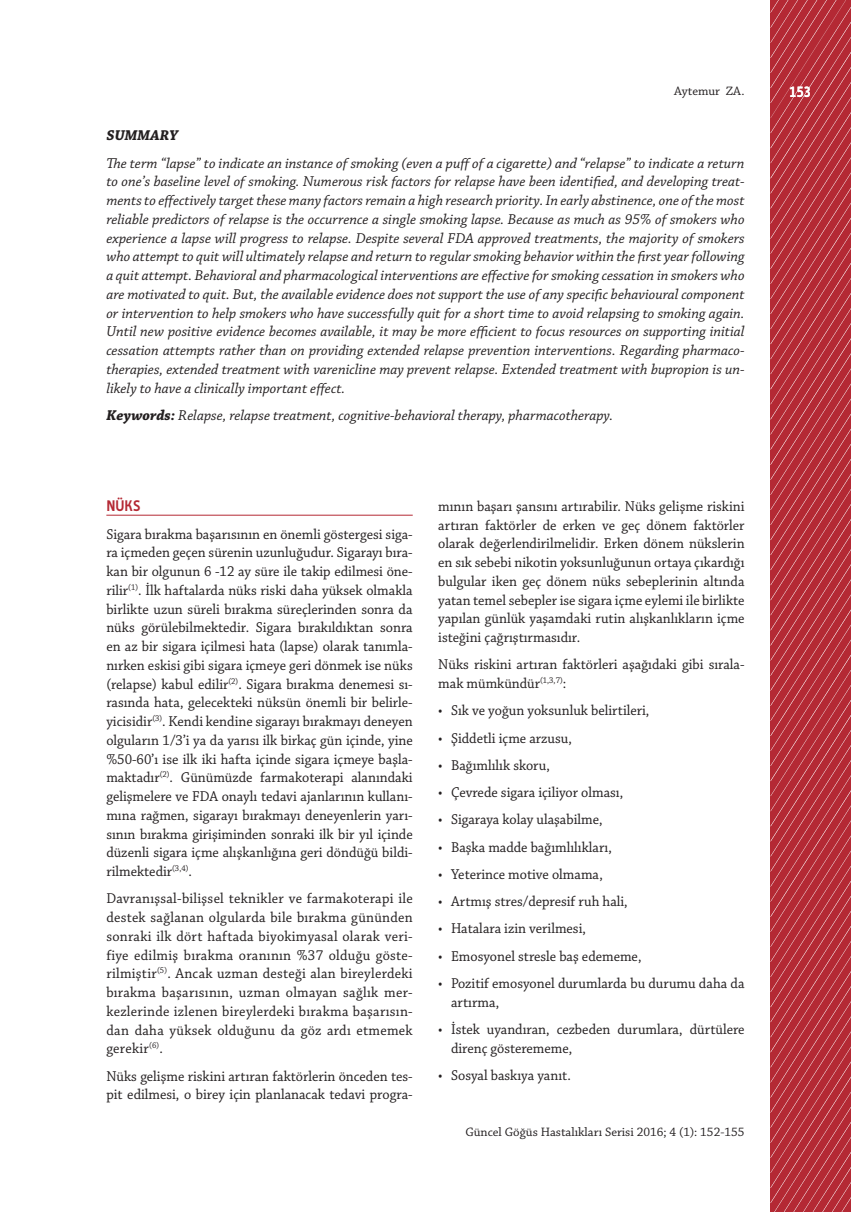
<style>
.page{position:relative;width:851px;height:1212px;background:#fff}
.page>*{position:absolute;margin:0;border:0;box-sizing:border-box;transform-origin:0 0}
.t1{font:15px/18.8px "Chaparral Pro";color:#231f20;scale:.95 1}
.t2{font:italic 15px/18.8px "Chaparral Pro";color:#231f20;text-align:justify}
.t3{font:italic 700 15px "Chaparral Pro";color:#231f20}
.t4{font:700 15px "Alwyn OT";color:#b42934;scale:.95 1}
.t5{font:700 15px "Alwyn OT";color:#fff;scale:.85 1}
.t6{font:12.9px "Chaparral Pro";color:#231f20}
.s1{font-weight:700}
</style>
<div class="page">
<svg style="left:770px;top:0;width:80px;height:1212px;background:#b7343f"></svg>
<hr style="left:106px;top:515px;width:306px;height:1px;background:#b42934">
<p class="t6" style="left:674px;top:83px;width:72px">Aytemur ZA.</p>
<p class="t5" style="left:788px;top:82px;width:28px">153</p>
<p class="t3" style="left:106px;top:127px;width:73px">SUMMARY</p>
<p class="t2" style="left:106px;top:154px;width:639px">The term “lapse” to indicate an instance of smoking (even a puff of a cigarette) and “relapse” to indicate a return to one’s baseline level of smoking. Numerous risk factors for relapse have been identified, and developing treat&shy;ments to effectively target these many factors remain a high research priority. In early abstinence, one of the most reliable predictors of relapse is the occurrence a single smoking lapse. Because as much as 95% of smokers who experience a lapse will progress to relapse. Despite several FDA approved treatments, the majority of smokers who attempt to quit will ultimately relapse and return to regular smoking behavior within the first year following a quit attempt. Behavioral and pharmacological interventions are effective for smoking cessation in smokers who are motivated to quit. But, the available evidence does not support the use of any specific behavioural component or intervention to help smokers who have successfully quit for a short time to avoid relapsing to smoking again.<br>Until new positive evidence becomes available, it may be more efficient to focus resources on supporting initial cessation attempts rather than on providing extended relapse prevention interventions. Regarding pharmaco&shy;therapies, extended treatment with varenicline may prevent relapse. Extended treatment with bupropion is un&shy;likely to have a clinically important effect.</p>
<p class="t2" style="left:106px;top:406px;width:508px"><span class="s1">Keywords:</span> Relapse, relapse treatment, cognitive-behavioral therapy, pharmacotherapy.</p>
<p class="t4" style="left:106px;top:497px;width:37px">NÜKS</p>
<p class="t1" style="left:106px;top:525px;width:324px;text-align:justify">Sigara bırakma başarısının en önemli göstergesi siga&shy;ra içmeden geçen sürenin uzunluğudur. Sigarayı bıra&shy;kan bir olgunun 6 -12 ay süre ile takip edilmesi öne&shy;rilir<sup>(1)</sup>. İlk haftalarda nüks riski daha yüksek olmakla birlikte uzun süreli bırakma süreçlerinden sonra da nüks görülebilmektedir. Sigara bırakıldıktan sonra en az bir sigara içilmesi hata (lapse) olarak tanımla&shy;nırken eskisi gibi sigara içmeye geri dönmek ise nüks (relapse) kabul edilir<sup>(2)</sup>. Sigara bırakma denemesi sı&shy;rasında hata, gelecekteki nüksün önemli bir belirle&shy;yicisidir<sup>(3)</sup>. Kendi kendine sigarayı bırakmayı deneyen olguların 1/3’i ya da yarısı ilk birkaç gün içinde, yine %50-60’ı ise ilk iki hafta içinde sigara içmeye başla&shy;maktadır<sup>(2)</sup>. Günümüzde farmakoterapi alanındaki gelişmelere ve FDA onaylı tedavi ajanlarının kullanı&shy;mına rağmen, sigarayı bırakmayı deneyenlerin yarı&shy;sının bırakma girişiminden sonraki ilk bir yıl içinde düzenli sigara içme alışkanlığına geri döndüğü bildi&shy;rilmektedir<sup>(3,4)</sup>.</p>
<p class="t1" style="left:106px;top:890px;width:324px;text-align:justify">Davranışsal-bilişsel teknikler ve farmakoterapi ile destek sağlanan olgularda bile bırakma gününden sonraki ilk dört haftada biyokimyasal olarak veri&shy;fiye edilmiş bırakma oranının %37 olduğu göste&shy;rilmiştir<sup>(5)</sup>. Ancak uzman desteği alan bireylerdeki bırakma başarısının, uzman olmayan sağlık mer&shy;kezlerinde izlenen bireylerdeki bırakma başarısın&shy;dan daha yüksek olduğunu da göz ardı etmemek gerekir<sup>(6)</sup>.</p>
<p class="t1" style="left:106px;top:1067px;width:324px">Nüks gelişme riskini artıran faktörlerin önceden tes&shy;pit edilmesi, o birey için planlanacak tedavi progra-</p>
<p class="t1" style="left:438px;top:497px;width:324px;text-align:justify">mının başarı şansını artırabilir. Nüks gelişme riskini artıran faktörler de erken ve geç dönem faktörler olarak değerlendirilmelidir. Erken dönem nükslerin en sık sebebi nikotin yoksunluğunun ortaya çıkardığı bulgular iken geç dönem nüks sebeplerinin altında yatan temel sebepler ise sigara içme eylemi ile birlikte yapılan günlük yaşamdaki rutin alışkanlıkların içme isteğini çağrıştırmasıdır.</p>
<p class="t1" style="left:438px;top:656px;width:324px">Nüks riskini artıran faktörleri aşağıdaki gibi sırala&shy;mak mümkündür<sup>(1,3,7)</sup>:</p>
<p class="t1" style="left:438px;top:702px;width:224px">• Sık ve yoğun yoksunluk belirtileri,</p>
<p class="t1" style="left:438px;top:729px;width:142px">• Şiddetli içme arzusu,</p>
<p class="t1" style="left:438px;top:756px;width:119px">• Bağımlılık skoru,</p>
<p class="t1" style="left:438px;top:783px;width:196px">• Çevrede sigara içiliyor olması,</p>
<p class="t1" style="left:438px;top:811px;width:174px">• Sigaraya kolay ulaşabilme,</p>
<p class="t1" style="left:438px;top:838px;width:184px">• Başka madde bağımlılıkları,</p>
<p class="t1" style="left:438px;top:865px;width:175px">• Yeterince motive olmama,</p>
<p class="t1" style="left:438px;top:892px;width:201px">• Artmış stres/depresif ruh hali,</p>
<p class="t1" style="left:438px;top:920px;width:157px">• Hatalara izin verilmesi,</p>
<p class="t1" style="left:438px;top:947px;width:215px">• Emosyonel stresle baş edememe,</p>
<p class="t1" style="left:451px;top:974px;width:310px;text-indent:-13px">• Pozitif emosyonel durumlarda bu durumu daha da artırma,</p>
<p class="t1" style="left:451px;top:1020px;width:310px;text-indent:-13px">• İstek uyandıran, cezbeden durumlara, dürtülere direnç gösterememe,</p>
<p class="t1" style="left:438px;top:1066px;width:141px">• Sosyal baskıya yanıt.</p>
<p class="t6" style="left:465px;top:1125px;width:281px">Güncel Göğüs Hastalıkları Serisi 2016; 4 (1): 152-155</p>
</div>
